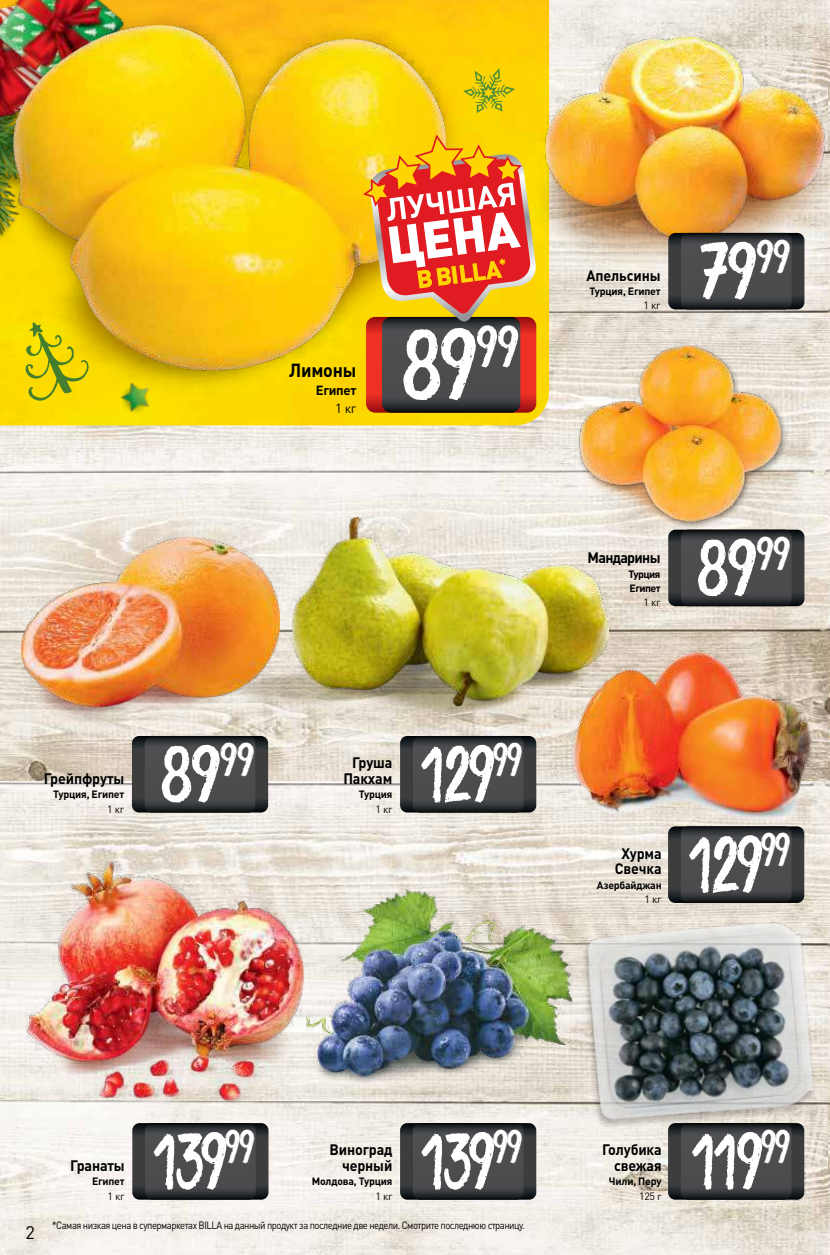
<style>
.page{position:relative;width:830px;height:1255px;background:#fff}
.page>*{position:absolute;margin:0;border:0;box-sizing:border-box;transform-origin:0 0}
.t1{font:97.5px "Billa Numero Chalk";color:#fff}
.t2{font:78px "Billa Numero Chalk";letter-spacing:-.04em;color:#fff;scale:.9 1}
.t3{font:78px "Billa Numero Chalk";letter-spacing:-.04em;color:#fff}
.t4{font:700 18.75px "DIN Pro";letter-spacing:-.01em;color:#000;scale:.95 1}
.t5{font:18px "DIN Pro";color:#000}
.t6{font:700 15px/15.8px "DIN Pro";letter-spacing:-.01em;color:#000;text-align:center;scale:.95 1}
.t7{font:700 15px "DIN Pro";letter-spacing:-.05em;color:#000;scale:.95 1}
.t8{font:700 13.2px "DIN Pro";letter-spacing:-.02em;color:#000}
.t9{font:13.2px "DIN Pro";color:#000}
.t10{font:10.5px "DIN Pro";letter-spacing:-.05em;color:#000;scale:.9 1}
.t11{font:700 10.5px "DIN Pro";letter-spacing:-.02em;color:#000}
.t12{font:10.5px "DIN Pro";letter-spacing:-.05em;color:#000}
.t13{font:700 10.5px/14.2px "DIN Pro";letter-spacing:-.05em;color:#000}
</style>
<div class="page">
<img style="left:0;top:780px;width:827px;height:474px">
<img style="left:0;top:0;width:827px;height:780px">
<img style="left:827px;top:789px;width:2px;height:465px">
<img style="left:827px;top:0;width:2px;height:600px">
<img style="left:0;top:0;width:549px;height:425px">
<svg style="left:463px;top:68px;width:52px;height:45px;background:#d7c40c"></svg>
<img style="left:0;top:0;width:159px;height:8px">
<img style="left:93px;top:405px;width:86px;height:20px">
<img style="left:523px;top:37px;width:306px;height:244px">
<svg style="left:132px;top:736px;width:136px;height:76px;background:#414244"></svg>
<img style="left:0;top:387px;width:361px;height:18px">
<div style="left:0;top:8px;width:463px;height:379px;background:#000;opacity:.21"></div>
<img style="left:26px;top:861px;width:277px;height:258px">
<svg style="left:400px;top:736px;width:136px;height:76px;background:#414244"></svg>
<img style="left:227px;top:517px;width:381px;height:203px">
<svg style="left:132px;top:1123px;width:136px;height:76px;background:#414244"></svg>
<svg style="left:400px;top:1123px;width:136px;height:76px;background:#414244"></svg>
<svg style="left:668px;top:233px;width:136px;height:76px;background:#414244"></svg>
<img style="left:570px;top:648px;width:244px;height:177px">
<svg style="left:667px;top:826px;width:136px;height:76px;background:#434446"></svg>
<img style="left:306px;top:875px;width:289px;height:222px">
<img style="left:794px;top:600px;width:35px;height:189px">
<img style="left:794px;top:674px;width:35px;height:91px">
<img style="left:803px;top:934px;width:26px;height:198px">
<div style="left:580px;top:922px;width:236px;height:207px;background:#000;opacity:.3"></div>
<img style="left:583px;top:918px;width:234px;height:205px">
<svg style="left:667px;top:1123px;width:136px;height:76px;background:#434446"></svg>
<div style="left:575px;top:343px;width:213px;height:186px;background:#000;opacity:.42"></div>
<svg style="left:361px;top:135px;width:175px;height:277px;background:#be753f"></svg>
<svg style="left:668px;top:529px;width:136px;height:77px;background:#424345"></svg>
<img style="left:21px;top:537px;width:258px;height:188px">
<h3 class="t4" style="left:289px;top:357px;width:72px">Лимоны</h3>
<p class="t8" style="left:315px;top:381px;width:42px">Египет</p>
<p class="t9" style="left:335px;top:399px;width:23px">1 кг</p>
<h1 class="t1" style="left:402px;top:309px;width:118px">89<sup>99</sup></h1>
<h3 class="t6" style="left:44px;top:770px;width:86px">Грейпфруты</h3>
<p class="t11" style="left:53px;top:787px;width:72px">Турция, Египет</p>
<p class="t12" style="left:107px;top:801px;width:19px">1 кг</p>
<h2 class="t3" style="left:161px;top:729px;width:95px">89<sup>99</sup></h2>
<h3 class="t6" style="left:343px;top:754px;width:53px">Груша<br>Пакхам</h3>
<p class="t11" style="left:358px;top:787px;width:35px">Турция</p>
<p class="t12" style="left:375px;top:801px;width:19px">1 кг</p>
<h2 class="t2" style="left:419px;top:729px;width:116px">129<sup>99</sup></h2>
<h3 class="t6" style="left:586px;top:267px;width:79px">Апельсины</h3>
<p class="t11" style="left:589px;top:284px;width:72px">Турция, Египет</p>
<p class="t12" style="left:643px;top:298px;width:19px">1 кг</p>
<h2 class="t3" style="left:698px;top:226px;width:93px">79<sup>99</sup></h2>
<h3 class="t7" style="left:587px;top:548px;width:78px">Мандарины</h3>
<p class="t13" style="left:628px;top:566px;width:34px">Турция<br>Египет</p>
<p class="t12" style="left:643px;top:595px;width:19px">1 кг</p>
<h2 class="t3" style="left:697px;top:523px;width:95px">89<sup>99</sup></h2>
<h3 class="t6" style="left:614px;top:844px;width:51px">Хурма<br>Свечка</h3>
<p class="t11" style="left:596px;top:877px;width:66px">Азербайджан</p>
<p class="t12" style="left:644px;top:892px;width:19px">1 кг</p>
<h2 class="t2" style="left:687px;top:819px;width:116px">129<sup>99</sup></h2>
<h3 class="t6" style="left:70px;top:1157px;width:59px">Гранаты</h3>
<p class="t11" style="left:92px;top:1174px;width:34px">Египет</p>
<p class="t12" style="left:107px;top:1188px;width:19px">1 кг</p>
<h2 class="t2" style="left:152px;top:1116px;width:115px">139<sup>99</sup></h2>
<h3 class="t6" style="left:329px;top:1141px;width:68px;text-align:right">Виноград черный</h3>
<p class="t11" style="left:312px;top:1174px;width:82px">Молдова, Турция</p>
<p class="t12" style="left:375px;top:1188px;width:19px">1 кг</p>
<h2 class="t2" style="left:420px;top:1116px;width:115px">139<sup>99</sup></h2>
<h3 class="t5" style="left:26px;top:1220px;width:11px">2</h3>
<p class="t10" style="left:52px;top:1218px;width:526px">*Самая низкая цена в супермаркетах BILLA на данный продукт за последние две недели. Смотрите последнюю страницу.</p>
<h3 class="t6" style="left:602px;top:1141px;width:64px;text-align:right">Голубика свежая</h3>
<p class="t11" style="left:608px;top:1174px;width:54px">Чили, Перу</p>
<p class="t12" style="left:638px;top:1188px;width:24px">125 г</p>
<h2 class="t2" style="left:690px;top:1116px;width:113px">119<sup>99</sup></h2>
</div>
